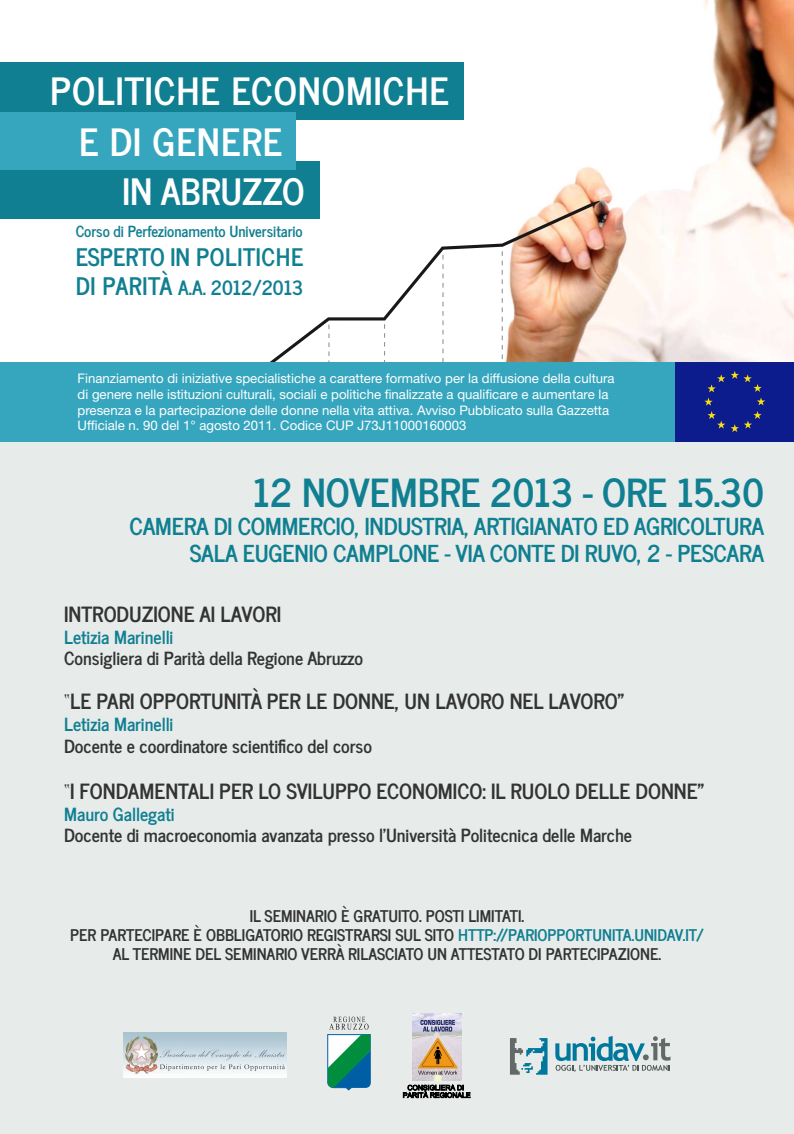
<style>
.page{position:relative;width:794px;height:1134px;background:#fff}
.page>*{position:absolute;margin:0;border:0;box-sizing:border-box;transform-origin:0 0}
.t1{font:38.4px "News Cycle";color:#107f91}
.t2{font:37.28px/51.6px "News Cycle";letter-spacing:.025em;color:#fff}
.t3{font:36px "News Cycle";color:#fff}
.t4{font:24px "News Cycle";letter-spacing:.025em;color:#107f91}
.t5{font:23.2px/27.8px "News Cycle";letter-spacing:-.01em;color:#107f91;text-align:right}
.t6{font:20.8px "News Cycle";color:#333}
.t7{font:19.6px "News Cycle";color:#107f91}
.t8{font:18px "News Cycle";color:#333}
.t9{font:18px "News Cycle";color:#107f91}
.t10{font:16px/19.2px "News Cycle";color:#333;text-align:center}
.t11{font:15.2px "News Cycle";color:#107f91}
.t12{font:13.2px/15.8px "Helvetica Neue LT Std";color:#fff}
.s1{font-size:24px}
.s2{color:#107f91}
</style>
<div class="page">
<div style="left:0;top:433px;width:794px;height:701px;background:#e7ecea"></div>
<img style="left:554px;top:0;width:240px;height:363px">
<svg style="left:262px;top:201px;width:338px;height:162px"></svg>
<div style="left:0;top:363px;width:794px;height:79px;background:#36a6bf"></div>
<svg style="left:327px;top:1017px;width:43px;height:73px"></svg>
<img style="left:412px;top:1014px;width:49px;height:66px">
<svg style="left:403px;top:1084px;width:67px;height:14px"></svg>
<img style="left:123px;top:1033px;width:163px;height:45px">
<svg style="left:555px;top:1036px;width:115px;height:36px"></svg>
<svg style="left:510px;top:1038px;width:37px;height:37px"></svg>
<div style="left:0;top:162px;width:319px;height:57px;background:#107f91"></div>
<div style="left:675px;top:363px;width:119px;height:79px;background:#0c1c8c"></div>
<div style="left:0;top:62px;width:464px;height:58px;background:#107f91"></div>
<div style="left:0;top:112px;width:296px;height:57px;background:#36a6bf"></div>
<h2 class="t2" style="left:79px;top:62px;width:371px;text-indent:-29px">POLITICHE ECONOMICHE<br>E DI GENERE</h2>
<h3 class="t3" style="left:122px;top:160px;width:184px">IN ABRUZZO</h3>
<p class="t11" style="left:76px;top:218px;width:228px">Corso di Perfezionamento Universitario</p>
<h3 class="t4" style="left:76px;top:236px;width:229px">ESPERTO IN POLITICHE</h3>
<h3 class="t7" style="left:76px;top:270px;width:229px"><span class="s1">DI PARITÀ</span> A.A. 2012/2013</h3>
<p class="t12" style="left:78px;top:370px;width:538px">Finanziamento di iniziative specialistiche a carattere formativo per la diffusione della cultura di genere nelle istituzioni culturali, sociali e politiche finalizzate a qualificare e aumentare la presenza e la partecipazione delle donne nella vita attiva. Avviso Pubblicato sulla Gazzetta Ufficiale n. 90 del 1° agosto 2011. Codice CUP J73J11000160003</p>
<h1 class="t1" style="left:253px;top:458px;width:512px">12 NOVEMBRE 2013 - ORE 15.30</h1>
<h3 class="t5" style="left:130px;top:510px;width:636px">CAMERA DI COMMERCIO, INDUSTRIA, ARTIGIANATO ED AGRICOLTURA<br>SALA EUGENIO CAMPLONE - VIA CONTE DI RUVO, 2 - PESCARA</h3>
<h3 class="t6" style="left:64px;top:596px;width:218px">INTRODUZIONE AI LAVORI</h3>
<h3 class="t9" style="left:64px;top:621px;width:111px">Letizia Marinelli</h3>
<h3 class="t8" style="left:64px;top:643px;width:300px">Consigliera di Parità della Regione Abruzzo</h3>
<h3 class="t6" style="left:64px;top:683px;width:561px">“LE PARI OPPORTUNITÀ PER LE DONNE, UN LAVORO NEL LAVORO”</h3>
<h3 class="t9" style="left:64px;top:708px;width:111px">Letizia Marinelli</h3>
<h3 class="t8" style="left:64px;top:730px;width:309px">Docente e coordinatore scientifico del corso</h3>
<h3 class="t6" style="left:64px;top:773px;width:641px">“I FONDAMENTALI PER LO SVILUPPO ECONOMICO: IL RUOLO DELLE DONNE”</h3>
<h3 class="t9" style="left:64px;top:798px;width:112px">Mauro Gallegati</h3>
<h3 class="t8" style="left:64px;top:820px;width:569px">Docente di macroeconomia avanzata presso l'Università Politecnica delle Marche</h3>
<p class="t10" style="left:70px;top:905px;width:635px">IL SEMINARIO È GRATUITO. POSTI LIMITATI.<br>PER PARTECIPARE È OBBLIGATORIO REGISTRARSI SUL SITO <span class="s2">HTTP://PARIOPPORTUNITA.UNIDAV.IT/<br></span>AL TERMINE DEL SEMINARIO VERRÀ RILASCIATO UN ATTESTATO DI PARTECIPAZIONE.</p>
</div>
